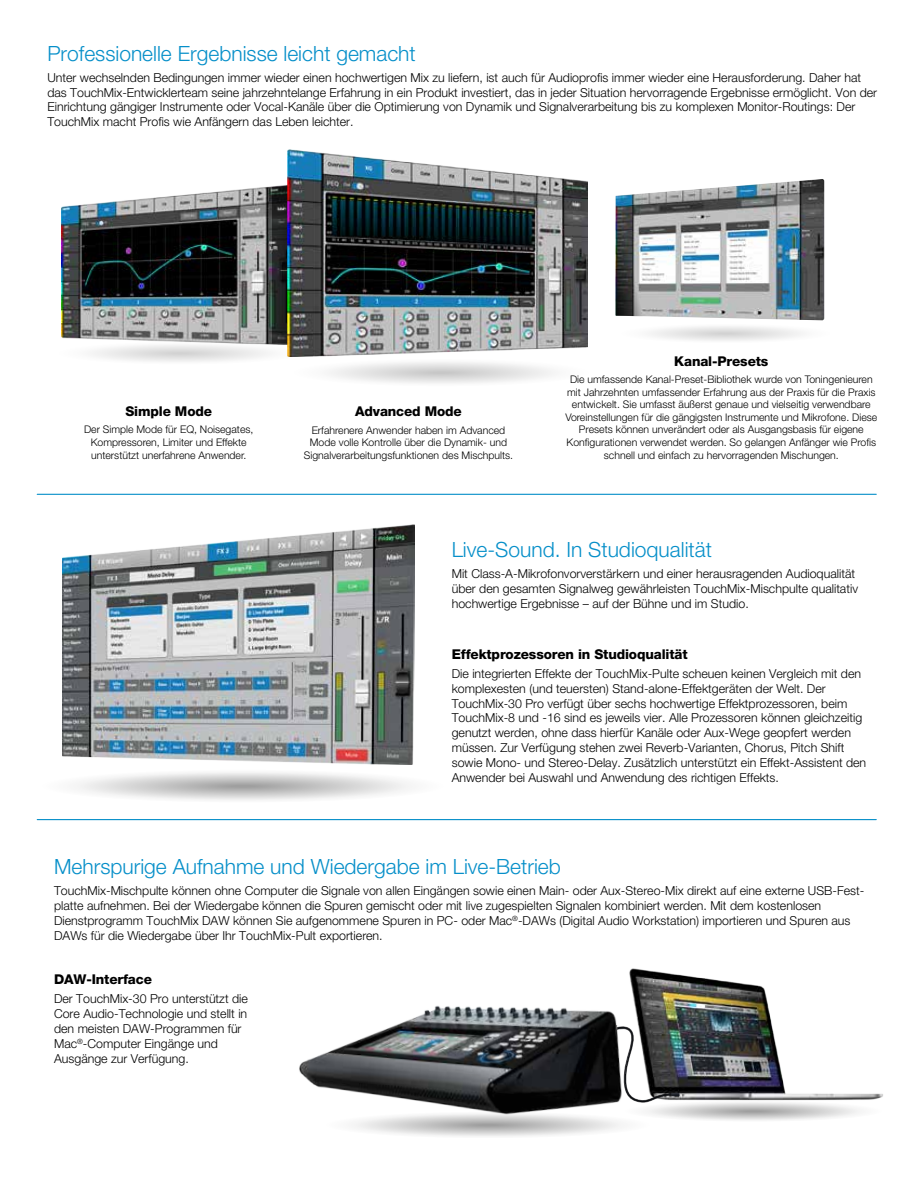
<style>
.page{position:relative;width:918px;height:1188px;background:#fff}
.page>*{position:absolute;margin:0;border:0;box-sizing:border-box;transform-origin:0 0}
.t1{font:300 21px "Helvetica Neue LT Pro";color:#068fc9}
.t2{font:800 13.5px "Helvetica Neue LT Pro";letter-spacing:-.01em;color:#000}
.t3{font:300 12.3px/14.9px "Helvetica Neue LT Pro";color:#000}
.t4{font:300 10.5px/12.6px "Helvetica Neue LT Pro";color:#000;text-align:center}
</style>
<div class="page">
<svg style="left:61px;top:185px;width:527px;height:198px"></svg>
<img style="left:629px;top:968px;width:143px;height:58px">
<img style="left:299px;top:984px;width:337px;height:104px">
<svg style="left:324px;top:1026px;width:559px;height:110px"></svg>
<hr style="left:37px;top:819px;width:839px;height:1px;background:#068fc9">
<hr style="left:37px;top:494px;width:839px;height:1px;background:#068fc9">
<img style="left:288px;top:149px;width:299px;height:207px">
<svg style="left:650px;top:326px;width:151px;height:15px"></svg>
<img style="left:651px;top:179px;width:173px;height:141px">
<img style="left:616px;top:193px;width:35px;height:124px">
<svg style="left:77px;top:772px;width:332px;height:28px"></svg>
<img style="left:62px;top:524px;width:353px;height:241px">
<h1 class="t1" style="left:47px;top:40px;width:370px">Professionelle Ergebnisse leicht gemacht</h1>
<p class="t3" style="left:47px;top:70px;width:831px">Unter wechselnden Bedingungen immer wieder einen hochwertigen Mix zu liefern, ist auch für Audioprofis immer wieder eine Herausforderung. Daher hat das TouchMix-Entwicklerteam seine jahrzehntelange Erfahrung in ein Produkt investiert, das in jeder Situation hervorragende Ergebnisse ermöglicht. Von der Einrichtung gängiger Instrumente oder Vocal-Kanäle über die Optimierung von Dynamik und Signalverarbeitung bis zu komplexen Monitor-Routings: Der TouchMix macht Profis wie Anfängern das Leben leichter.</p>
<p class="t2" style="left:125px;top:404px;width:88px">Simple Mode</p>
<p class="t4" style="left:84px;top:423px;width:171px">Der Simple Mode für EQ, Noisegates,<br>Kompressoren, Limiter und Effekte unterstützt unerfahrene Anwender.</p>
<p class="t2" style="left:355px;top:404px;width:108px">Advanced Mode</p>
<p class="t4" style="left:304px;top:423px;width:211px">Erfahrenere Anwender haben im Advanced<br>Mode volle Kontrolle über die Dynamik- und<br>Signalverarbeitungsfunktionen des Mischpults.</p>
<p class="t2" style="left:674px;top:353px;width:96px">Kanal-Presets</p>
<p class="t4" style="left:565px;top:373px;width:313px">Die umfassende Kanal-Preset-Bibliothek wurde von Toningenieuren mit Jahrzehnten umfassender Erfahrung aus der Praxis für die Praxis entwickelt. Sie umfasst äußerst genaue und vielseitig verwendbare Voreinstellungen für die gängigsten Instrumente und Mikrofone. Diese Presets können unverändert oder als Ausgangsbasis für eigene Konfigurationen verwendet werden. So gelangen Anfänger wie Profis schnell und einfach zu hervorragenden Mischungen.</p>
<h1 class="t1" style="left:452px;top:537px;width:262px">Live-Sound. In Studioqualität</h1>
<p class="t3" style="left:452px;top:566px;width:408px">Mit Class-A-Mikrofonvorverstärkern und einer herausragenden Audioqualität über den gesamten Signalweg gewährleisten TouchMix-Mischpulte qualitativ hochwertige Ergebnisse – auf der Bühne und im Studio.</p>
<p class="t2" style="left:452px;top:646px;width:237px">Effektprozessoren in Studioqualität</p>
<p class="t3" style="left:452px;top:666px;width:416px">Die integrierten Effekte der TouchMix-Pulte scheuen keinen Vergleich mit den komplexesten (und teuersten) Stand-alone-Effektgeräten der Welt. Der TouchMix-30 Pro verfügt über sechs hochwertige Effektprozessoren, beim TouchMix-8 und -16 sind es jeweils vier. Alle Prozessoren können gleichzeitig genutzt werden, ohne dass hierfür Kanäle oder Aux-Wege geopfert werden müssen. Zur Verfügung stehen zwei Reverb-Varianten, Chorus, Pitch Shift sowie Mono- und Stereo-Delay. Zusätzlich unterstützt ein Effekt-Assistent den Anwender bei Auswahl und Anwendung des richtigen Effekts.</p>
<h1 class="t1" style="left:54px;top:854px;width:508px">Mehrspurige Aufnahme und Wiedergabe im Live-Betrieb</h1>
<p class="t3" style="left:54px;top:883px;width:812px">TouchMix-Mischpulte können ohne Computer die Signale von allen Eingängen sowie einen Main- oder Aux-Stereo-Mix direkt auf eine externe USB-Fest&shy;platte aufnehmen. Bei der Wiedergabe können die Spuren gemischt oder mit live zugespielten Signalen kombiniert werden. Mit dem kostenlosen Dienstprogramm TouchMix DAW können Sie aufgenommene Spuren in PC- oder Mac<sup>®</sup>-DAWs (Digital Audio Workstation) importieren und Spuren aus DAWs für die Wiedergabe über Ihr TouchMix-Pult exportieren.</p>
<p class="t2" style="left:54px;top:971px;width:99px">DAW-Interface</p>
<p class="t3" style="left:54px;top:991px;width:195px">Der TouchMix-30 Pro unterstützt die<br>Core Audio-Technologie und stellt in den meisten DAW-Programmen für<br>Mac<sup>®</sup>-Computer Eingänge und<br>Ausgänge zur Verfügung.</p>
</div>
